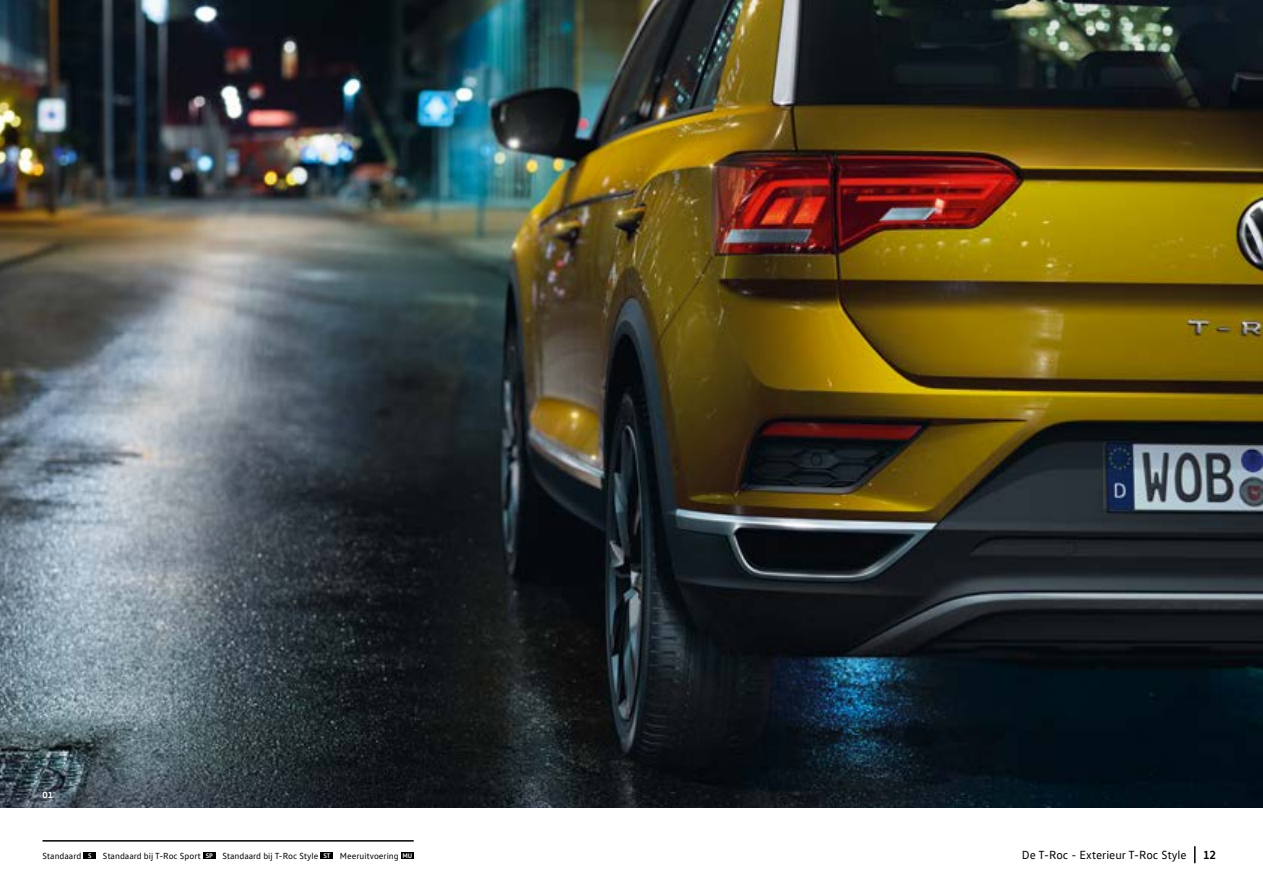
<style>
.page{position:relative;width:1263px;height:893px;background:#fff}
.page>*{position:absolute;margin:0;border:0;box-sizing:border-box;transform-origin:0 0}
.t1{font:12px "VW Text";color:#000}
.t2{font:700 12px "VW Text";color:#000}
.t3{font:9px "VW Text";color:#000}
.t4{font:700 9px "VW Head";color:#fff}
.s1{font-weight:700;font-size:6.75px;color:#fff}
</style>
<div class="page">
<img style="left:0;top:0;width:1263px;height:808px">
<svg style="left:1194px;top:846px;width:1px;height:17px"></svg>
<hr style="left:43px;top:840px;width:371px;height:2px;background:#000">
<div style="left:84px;top:852px;width:12px;height:7px;background:#000"></div>
<div style="left:203px;top:852px;width:13px;height:7px;background:#000"></div>
<div style="left:320px;top:852px;width:13px;height:7px;background:#000"></div>
<div style="left:401px;top:852px;width:13px;height:7px;background:#000"></div>
<p class="t4" style="left:43px;top:789px;width:12px">01</p>
<h1 class="t1" style="left:1022px;top:847px;width:166px">De T-Roc - Exterieur T-Roc Style</h1>
<p class="t3" style="left:43px;top:850px;width:371px">Standaard <span class="s1">S</span> Standaard bij T-Roc Sport <span class="s1">SP</span> Standaard bij T-Roc Style <span class="s1">ST</span> Meeruitvoering <span class="s1">MU</span></p>
<h1 class="t2" style="left:1203px;top:847px;width:15px">12</h1>
</div>
